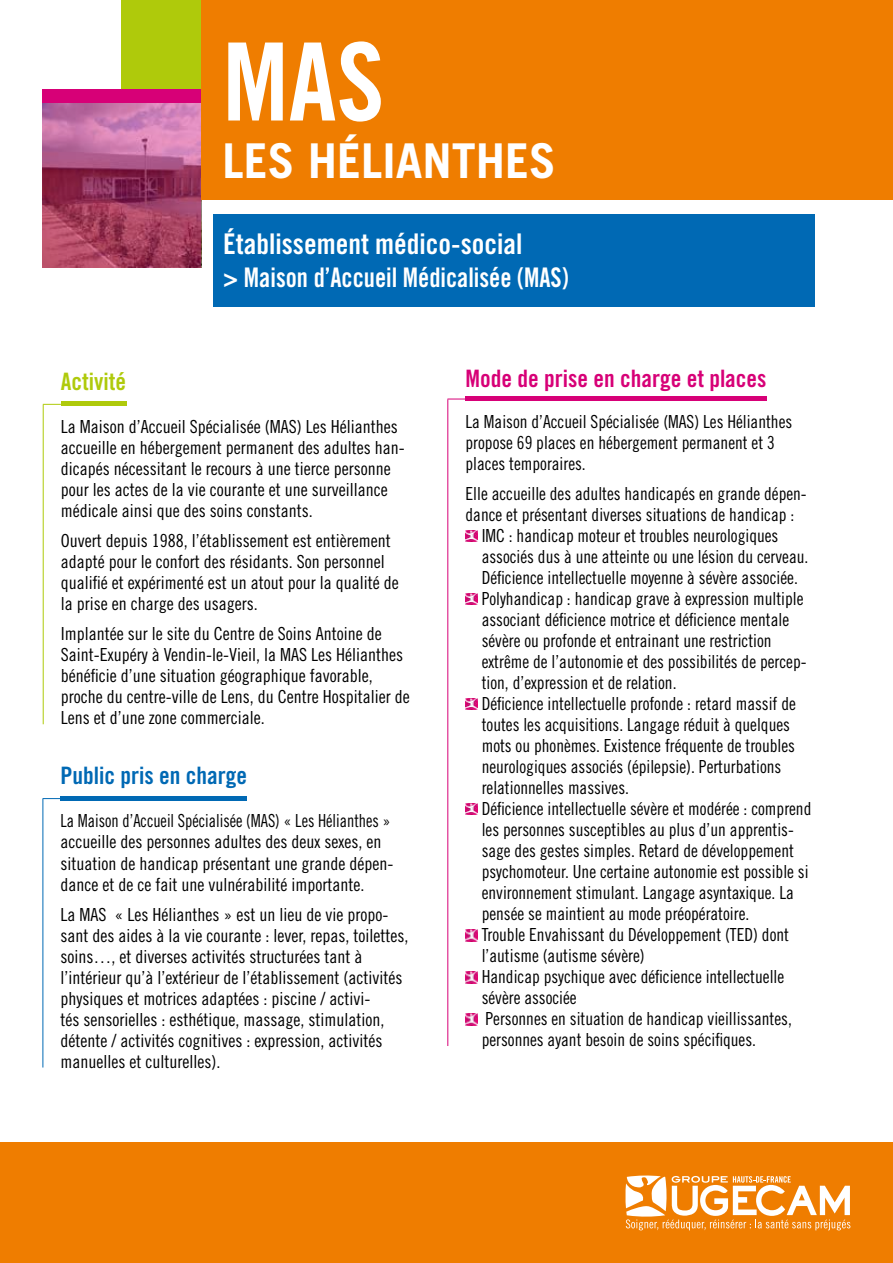
<style>
.page{position:relative;width:893px;height:1263px;background:#fff}
.page>*{position:absolute;margin:0;border:0;box-sizing:border-box;transform-origin:0 0}
.t1{font:108px "Trade Gothic LT Std Bd Cn 20";color:#fff}
.t2{font:700 48px "Trade Gothic LT Std";color:#fff}
.t3{font:28.5px "Trade Gothic LT Std Bd Cn 20";color:#fff}
.t4{font:27px "Trade Gothic LT Std Bd Cn 20";color:#fff;scale:.93 1}
.t5{font:24px "Trade Gothic LT Std Bd Cn 20";color:#d70077}
.t6{font:24px "Trade Gothic LT Std Bd Cn 20";color:#0069b4}
.t7{font:24px "Trade Gothic LT Std Bd Cn 20";color:#afca0b}
.t8{font:18px/21px "Trade Gothic LT Std Cn 18";color:#000}
.t9{font:18px/21px "Trade Gothic LT Std Cn 18";color:#000;scale:.91 1}
</style>
<div class="page">
<div style="left:122px;top:0;width:90px;height:101px;background:#afca0b"></div>
<div style="left:201px;top:0;width:692px;height:199px;background:#ef7d00"></div>
<div style="left:43px;top:89px;width:158px;height:14px;background:#d70077"></div>
<svg style="left:43px;top:103px;width:158px;height:164px;background:#ac5078"></svg>
<div style="left:213px;top:214px;width:601px;height:92px;background:#0069b4"></div>
<hr style="left:61px;top:402px;width:65px;height:4px;background:#afca0b">
<svg style="left:43px;top:404px;width:18px;height:1px"></svg>
<hr style="left:43px;top:405px;width:1px;height:319px;background:#afca0b">
<hr style="left:61px;top:796px;width:186px;height:4px;background:#0069b4">
<svg style="left:43px;top:798px;width:18px;height:1px"></svg>
<hr style="left:43px;top:799px;width:1px;height:268px;background:#0069b4">
<svg style="left:465px;top:530px;width:12px;height:12px"></svg>
<svg style="left:465px;top:593px;width:12px;height:12px"></svg>
<svg style="left:465px;top:698px;width:12px;height:12px"></svg>
<svg style="left:465px;top:803px;width:12px;height:12px"></svg>
<svg style="left:465px;top:929px;width:12px;height:12px"></svg>
<svg style="left:465px;top:971px;width:12px;height:12px"></svg>
<svg style="left:465px;top:1013px;width:12px;height:12px"></svg>
<div style="left:465px;top:396px;width:302px;height:5px;background:#d70077"></div>
<svg style="left:448px;top:399px;width:17px;height:1px"></svg>
<hr style="left:447px;top:399px;width:1px;height:647px;background:#d70077">
<div style="left:0;top:1142px;width:893px;height:121px;background:#ef7d00"></div>
<svg style="left:625px;top:1175px;width:225px;height:55px"></svg>
<h1 class="t1" style="left:223px;top:16px;width:163px">MAS</h1>
<h2 class="t2" style="left:223px;top:131px;width:335px">LES HÉLIANTHES</h2>
<h3 class="t7" style="left:61px;top:367px;width:67px">Activité</h3>
<h3 class="t3" style="left:223px;top:227px;width:301px">Établissement médico-social</h3>
<h3 class="t4" style="left:223px;top:261px;width:373px">&gt; Maison d’Accueil Médicalisée (MAS)</h3>
<h3 class="t5" style="left:465px;top:363px;width:303px">Mode de prise en charge et places</h3>
<p class="t8" style="left:61px;top:416px;width:345px">La Maison d’Accueil Spécialisée (MAS) Les Hélianthes accueille en hébergement permanent des adultes han&shy;dicapés nécessitant le recours à une tierce personne pour les actes de la vie courante et une surveillance médicale ainsi que des soins constants.</p>
<p class="t8" style="left:61px;top:530px;width:339px">Ouvert depuis 1988, l’établissement est entièrement adapté pour le confort des résidants. Son personnel qualifié et expérimenté est un atout pour la qualité de la prise en charge des usagers.</p>
<p class="t8" style="left:61px;top:623px;width:350px">Implantée sur le site du Centre de Soins Antoine de Saint-Exupéry à Vendin-le-Vieil, la MAS Les Hélianthes bénéficie d’une situation géographique favorable, proche du centre-ville de Lens, du Centre Hospitalier de Lens et d’une zone commerciale.</p>
<h3 class="t6" style="left:61px;top:761px;width:188px">Public pris en charge</h3>
<p class="t9" style="left:61px;top:810px;width:367px">La Maison d’Accueil Spécialisée (MAS) « Les Hélianthes » accueille des personnes adultes des deux sexes, en situation de handicap présentant une grande dépen&shy;dance et de ce fait une vulnérabilité importante.</p>
<p class="t8" style="left:61px;top:903px;width:349px">La MAS « Les Hélianthes » est un lieu de vie propo&shy;sant des aides à la vie courante : lever, repas, toilettes, soins…, et diverses activités structurées tant à l’intérieur qu’à l’extérieur de l’établissement (activités physiques et motrices adaptées : piscine / activi-<br>tés sensorielles : esthétique, massage, stimulation, détente / activités cognitives : expression, activités manuelles et culturelles).</p>
<p class="t8" style="left:465px;top:411px;width:328px">La Maison d’Accueil Spécialisée (MAS) Les Hélianthes propose 69 places en hébergement permanent et 3 places temporaires.</p>
<p class="t8" style="left:465px;top:483px;width:343px">Elle accueille des adultes handicapés en grande dépen-</p>
<p class="t8" style="left:465px;top:504px;width:330px">dance et présentant diverses situations de handicap :</p>
<p class="t8" style="left:482px;top:525px;width:298px">IMC : handicap moteur et troubles neurologiques</p>
<p class="t8" style="left:482px;top:546px;width:328px">associés dus à une atteinte ou une lésion du cerveau.</p>
<p class="t8" style="left:482px;top:567px;width:318px">Déficience intellectuelle moyenne à sévère associée.</p>
<p class="t8" style="left:482px;top:588px;width:323px">Polyhandicap : handicap grave à expression multiple</p>
<p class="t8" style="left:482px;top:609px;width:309px">associant déficience motrice et déficience mentale</p>
<p class="t8" style="left:482px;top:630px;width:291px">sévère ou profonde et entrainant une restriction</p>
<p class="t8" style="left:482px;top:651px;width:326px">extrême de l’autonomie et des possibilités de percep-</p>
<p class="t8" style="left:482px;top:672px;width:196px">tion, d’expression et de relation.</p>
<p class="t8" style="left:482px;top:693px;width:316px">Déficience intellectuelle profonde : retard massif de</p>
<p class="t8" style="left:482px;top:714px;width:310px">toutes les acquisitions. Langage réduit à quelques</p>
<p class="t8" style="left:482px;top:735px;width:315px">mots ou phonèmes. Existence fréquente de troubles</p>
<p class="t8" style="left:482px;top:756px;width:301px">neurologiques associés (épilepsie). Perturbations</p>
<p class="t8" style="left:482px;top:777px;width:149px">relationnelles massives.</p>
<p class="t8" style="left:482px;top:798px;width:331px">Déficience intellectuelle sévère et modérée : comprend</p>
<p class="t8" style="left:482px;top:819px;width:314px">les personnes susceptibles au plus d’un apprentis-</p>
<p class="t8" style="left:482px;top:840px;width:314px">sage des gestes simples. Retard de développement</p>
<p class="t8" style="left:482px;top:861px;width:328px">psychomoteur. Une certaine autonomie est possible si</p>
<p class="t8" style="left:482px;top:882px;width:314px">environnement stimulant. Langage asyntaxique. La</p>
<p class="t8" style="left:482px;top:903px;width:269px">pensée se maintient au mode préopératoire.</p>
<p class="t8" style="left:482px;top:924px;width:309px">Trouble Envahissant du Développement (TED) dont</p>
<p class="t8" style="left:482px;top:945px;width:164px">l’autisme (autisme sévère)</p>
<p class="t8" style="left:482px;top:966px;width:304px">Handicap psychique avec déficience intellectuelle</p>
<p class="t8" style="left:482px;top:987px;width:97px">sévère associée</p>
<p class="t8" style="left:486px;top:1008px;width:308px">Personnes en situation de handicap vieillissantes,</p>
<p class="t8" style="left:482px;top:1029px;width:276px">personnes ayant besoin de soins spécifiques.</p>
</div>
